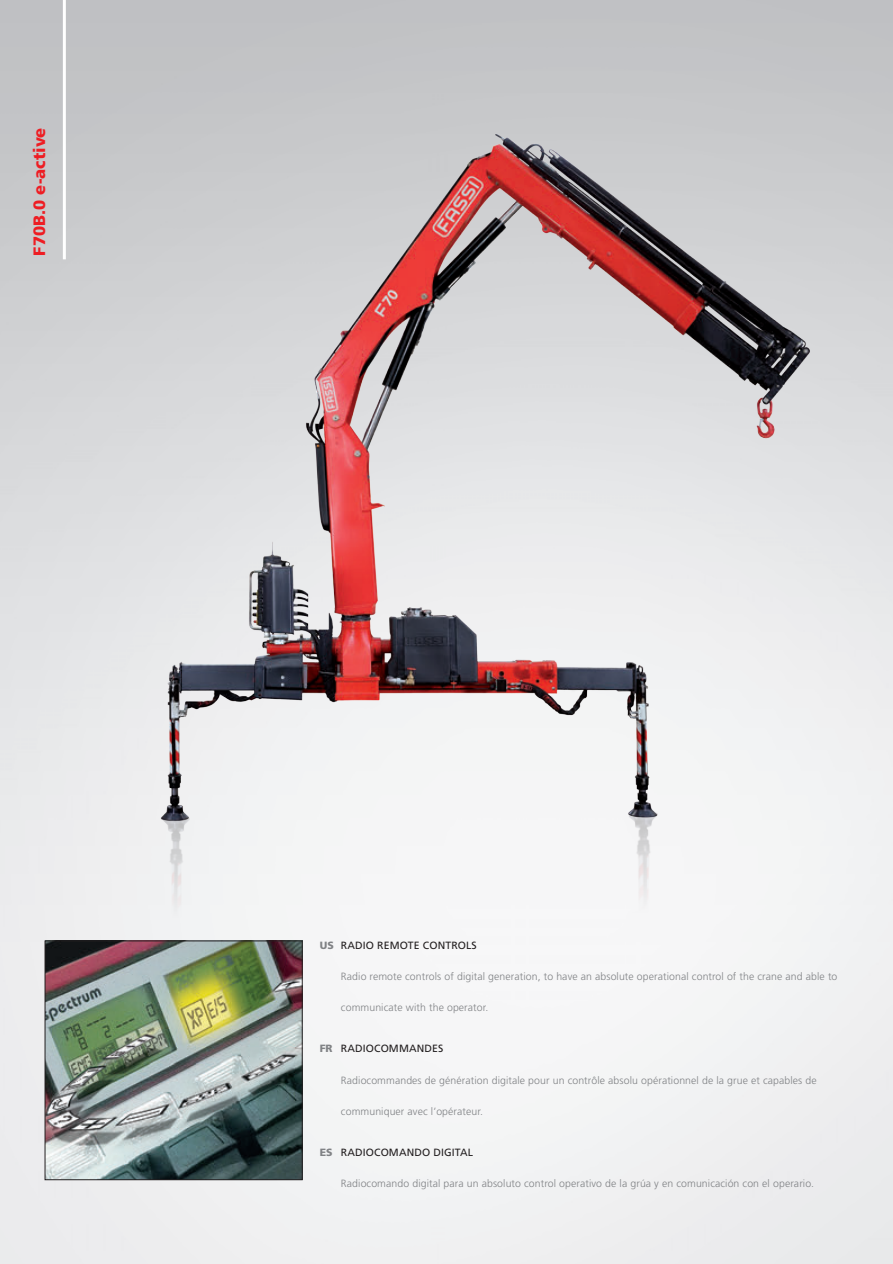
<style>
.page{position:relative;width:893px;height:1264px;background:#fff}
.page>*{position:absolute;margin:0;border:0;box-sizing:border-box;transform-origin:0 0}
.t1{font:900 16.5px "Frutiger";color:#ee1d23}
.t2{font:300 10.5px "Frutiger";letter-spacing:.01em;color:#808285}
.t3{font:10.5px "Frutiger";letter-spacing:.01em;color:#231f20}
.s1{font-weight:900;color:#808285}
</style>
<div class="page">
<img style="left:47px;top:942px;width:254px;height:236px">
<div style="left:45px;top:940px;width:258px;height:240px;border:1px solid #231f20"></div>
<div style="left:128px;top:732px;width:764px;height:206px;background:#f5f5f6"></div>
<img style="left:128px;top:0;width:724px;height:891px">
<h1 class="t1" style="left:29px;top:255px;width:129px;rotate:-90deg">F70B.0 e-active</h1>
<p class="t3" style="left:320px;top:939px;width:158px"><span class="s1">US</span> RADIO REMOTE CONTROLS</p>
<p class="t2" style="left:341px;top:970px;width:498px">Radio remote controls of digital generation, to have an absolute operational control of the crane and able to</p>
<p class="t2" style="left:341px;top:1002px;width:149px">communicate with the operator.</p>
<p class="t3" style="left:320px;top:1042px;width:125px"><span class="s1">FR</span> RADIOCOMMANDES</p>
<p class="t2" style="left:341px;top:1074px;width:477px">Radiocommandes de génération digitale pour un contrôle absolu opérationnel de la grue et capables de</p>
<p class="t2" style="left:341px;top:1105px;width:143px">communiquer avec l’opérateur.</p>
<p class="t3" style="left:320px;top:1146px;width:155px"><span class="s1">ES</span> RADIOCOMANDO DIGITAL</p>
<p class="t2" style="left:341px;top:1177px;width:474px">Radiocomando digital para un absoluto control operativo de la grúa y en comunicación con el operario.</p>
</div>
